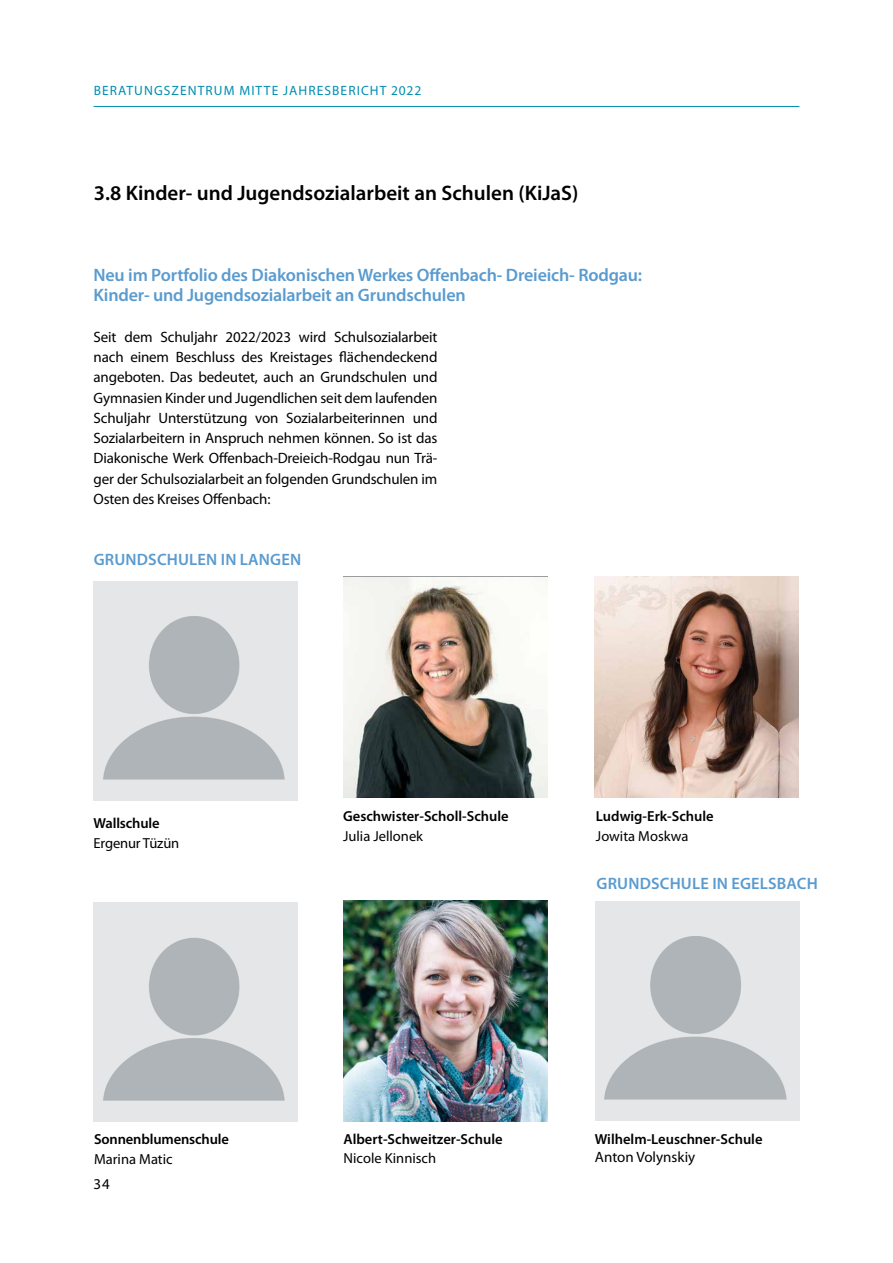
<style>
.page{position:relative;width:893px;height:1263px;background:#fff}
.page>*{position:absolute;margin:0;border:0;box-sizing:border-box;transform-origin:0 0}
.t1{font:600 21px "Myriad Pro";color:#000}
.t2{font:600 18px/20.2px "Myriad Pro";letter-spacing:-.01em;color:#5a9bcf}
.t3{font:600 16.5px "Myriad Pro";letter-spacing:.01em;color:#5a9bcf}
.t4{font:15px/20.2px "Myriad Pro";letter-spacing:-.01em;color:#000;text-align:justify}
.t5{font:600 14.55px "Myriad Pro";color:#000}
.t6{font:14.55px "Myriad Pro";color:#000}
.t7{font:13.5px "Myriad Pro";letter-spacing:.08em;color:#008eb1}
</style>
<div class="page">
<hr style="left:94px;top:106px;width:705px;height:1px;background:#008eb1">
<img style="left:94px;top:581px;width:204px;height:219px">
<img style="left:595px;top:577px;width:203px;height:221px">
<img style="left:343px;top:577px;width:204px;height:221px">
<img style="left:343px;top:901px;width:204px;height:221px">
<img style="left:94px;top:903px;width:204px;height:218px">
<img style="left:595px;top:901px;width:204px;height:219px">
<p class="t7" style="left:94px;top:82px;width:329px">BERATUNGSZENTRUM MITTE JAHRESBERICHT 2022</p>
<h1 class="t1" style="left:94px;top:180px;width:486px">3.8 Kinder- und Jugendsozialarbeit an Schulen (KiJaS)</h1>
<p class="t2" style="left:94px;top:264px;width:550px">Neu im Portfolio des Diakonischen Werkes Offenbach- Dreieich- Rodgau:<br>Kinder- und Jugendsozialarbeit an Grundschulen</p>
<p class="t4" style="left:94px;top:326px;width:345px">Seit dem Schuljahr 2022/2023 wird Schulsozialarbeit nach einem Beschluss des Kreistages flächendeckend angeboten. Das bedeutet, auch an Grundschulen und Gymnasien Kinder und Jugendlichen seit dem laufenden Schuljahr Unterstützung von Sozialarbeiterinnen und Sozialarbeitern in Anspruch nehmen können. So ist das Diakonische Werk Offenbach-Dreieich-Rodgau nun Trä&shy;ger der Schulsozialarbeit an folgenden Grundschulen im Osten des Kreises Offenbach:</p>
<p class="t3" style="left:94px;top:549px;width:209px">GRUNDSCHULEN IN LANGEN</p>
<p class="t5" style="left:94px;top:814px;width:68px">Wallschule</p>
<p class="t6" style="left:94px;top:834px;width:87px">Ergenur Tüzün</p>
<p class="t5" style="left:94px;top:1129px;width:136px">Sonnenblumenschule</p>
<p class="t6" style="left:94px;top:1150px;width:80px">Marina Matic</p>
<p class="t4" style="left:94px;top:1174px;width:18px">34</p>
<p class="t5" style="left:343px;top:806px;width:167px">Geschwister-Scholl-Schule</p>
<p class="t6" style="left:343px;top:827px;width:82px">Julia Jellonek</p>
<p class="t5" style="left:596px;top:806px;width:119px">Ludwig-Erk-Schule</p>
<p class="t6" style="left:596px;top:827px;width:94px">Jowita Moskwa</p>
<p class="t3" style="left:597px;top:873px;width:223px">GRUNDSCHULE IN EGELSBACH</p>
<p class="t5" style="left:343px;top:1129px;width:161px">Albert-Schweitzer-Schule</p>
<p class="t6" style="left:343px;top:1149px;width:94px">Nicole Kinnisch</p>
<p class="t5" style="left:595px;top:1129px;width:169px">Wilhelm-Leuschner-Schule</p>
<p class="t4" style="left:595px;top:1147px;width:102px">Anton Volynskiy</p>
</div>
